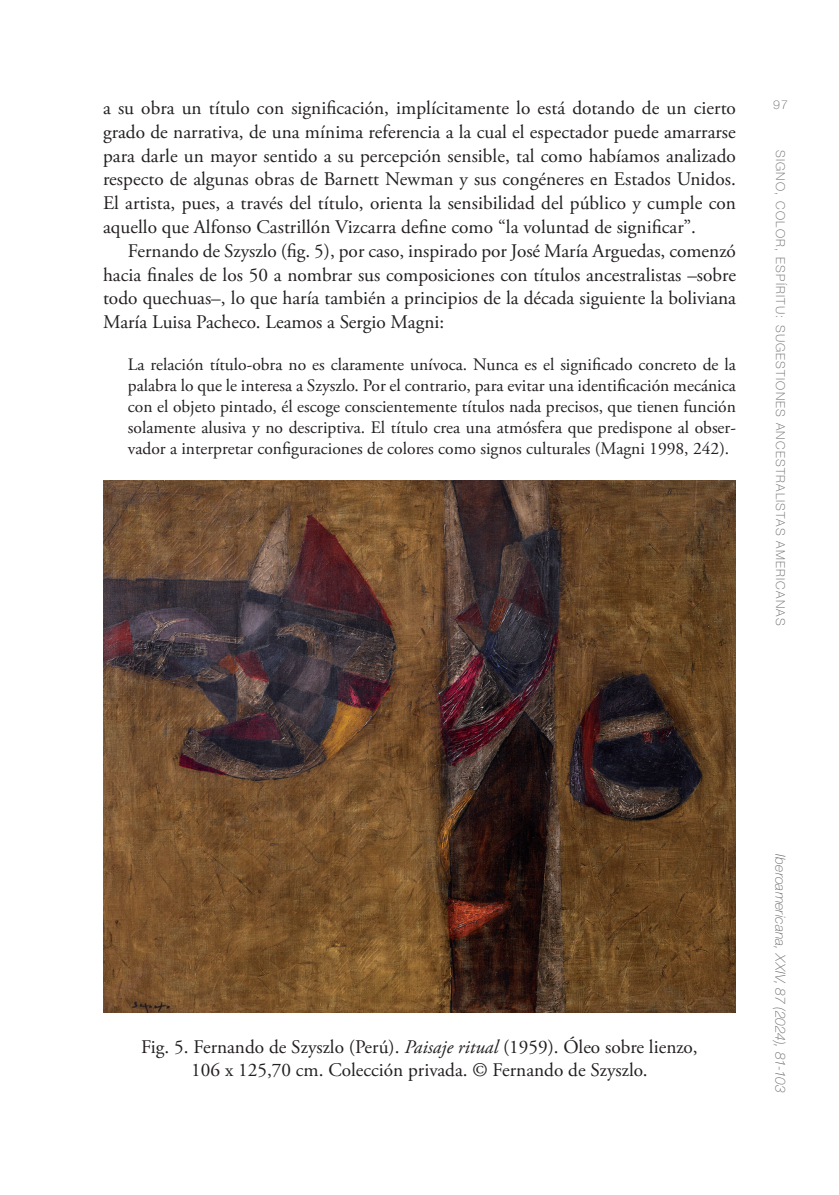
<style>
.page{position:relative;width:839px;height:1195px;background:#fff}
.page>*{position:absolute;margin:0;border:0;box-sizing:border-box;transform-origin:0 0}
.pie-imagen{font:19.25px/23.8px "Adobe Garamond Pro";color:#231f20;text-align:justify}
.citas{font:17.5px/21px "Adobe Garamond Pro";color:#231f20;text-align:justify}
.t1{font:italic 100 14px "Helvetica Neue LT Std";letter-spacing:.01em;color:#636366}
.t2{font:100 12.25px "Helvetica Neue LT Std";letter-spacing:.1em;color:#636366}
.s1{font-style:italic}
</style>
<div class="page">
<img style="left:103px;top:480px;width:632px;height:532px">
<p class="pie-imagen" style="left:103px;top:97px;width:634px">a su obra un título con significación, implícitamente lo está dotando de un cierto grado de narrativa, de una mínima referencia a la cual el espectador puede amarrarse para darle un mayor sentido a su percepción sensible, tal como habíamos analizado respecto de algunas obras de Barnett Newman y sus congéneres en Estados Unidos.<br>El artista, pues, a través del título, orienta la sensibilidad del público y cumple con aquello que Alfonso Castrillón Vizcarra define como “la voluntad de significar”.</p>
<p class="pie-imagen" style="left:103px;top:239px;width:634px;text-indent:25px">Fernando de Szyszlo (fig. 5), por caso, inspirado por José María Arguedas, comenzó hacia finales de los 50 a nombrar sus composiciones con títulos ancestralistas –sobre todo quechuas–, lo que haría también a principios de la década siguiente la boliviana María Luisa Pacheco. Leamos a Sergio Magni:</p>
<p class="citas" style="left:128px;top:355px;width:609px">La relación título-obra no es claramente unívoca. Nunca es el significado concreto de la palabra lo que le interesa a Szyszlo. Por el contrario, para evitar una identificación mecánica con el objeto pintado, él escoge conscientemente títulos nada precisos, que tienen función solamente alusiva y no descriptiva. El título crea una atmósfera que predispone al obser&shy;vador a interpretar configuraciones de colores como signos culturales (Magni 1998, 242).</p>
<p class="t2" style="left:773px;top:97px;width:16px">97</p>
<p class="t2" style="left:787px;top:149px;width:477px;rotate:90deg">SIGNO, COLOR, ESPÍRITU: SUGESTIONES ANCESTRALISTAS AMERICANAS</p>
<p class="pie-imagen" style="left:141px;top:1036px;width:558px;line-height:23.1px;text-align:center">Fig. 5. Fernando de Szyszlo (Perú). <span class="s1">Paisaje ritual</span> (1959). Óleo sobre lienzo,<br>106 x 125,70 cm. Colección privada. © Fernando de Szyszlo.</p>
<p class="t1" style="left:788px;top:854px;width:240px;rotate:90deg">Iberoamericana, XXIV, 87 (2024), 81-103</p>
</div>
